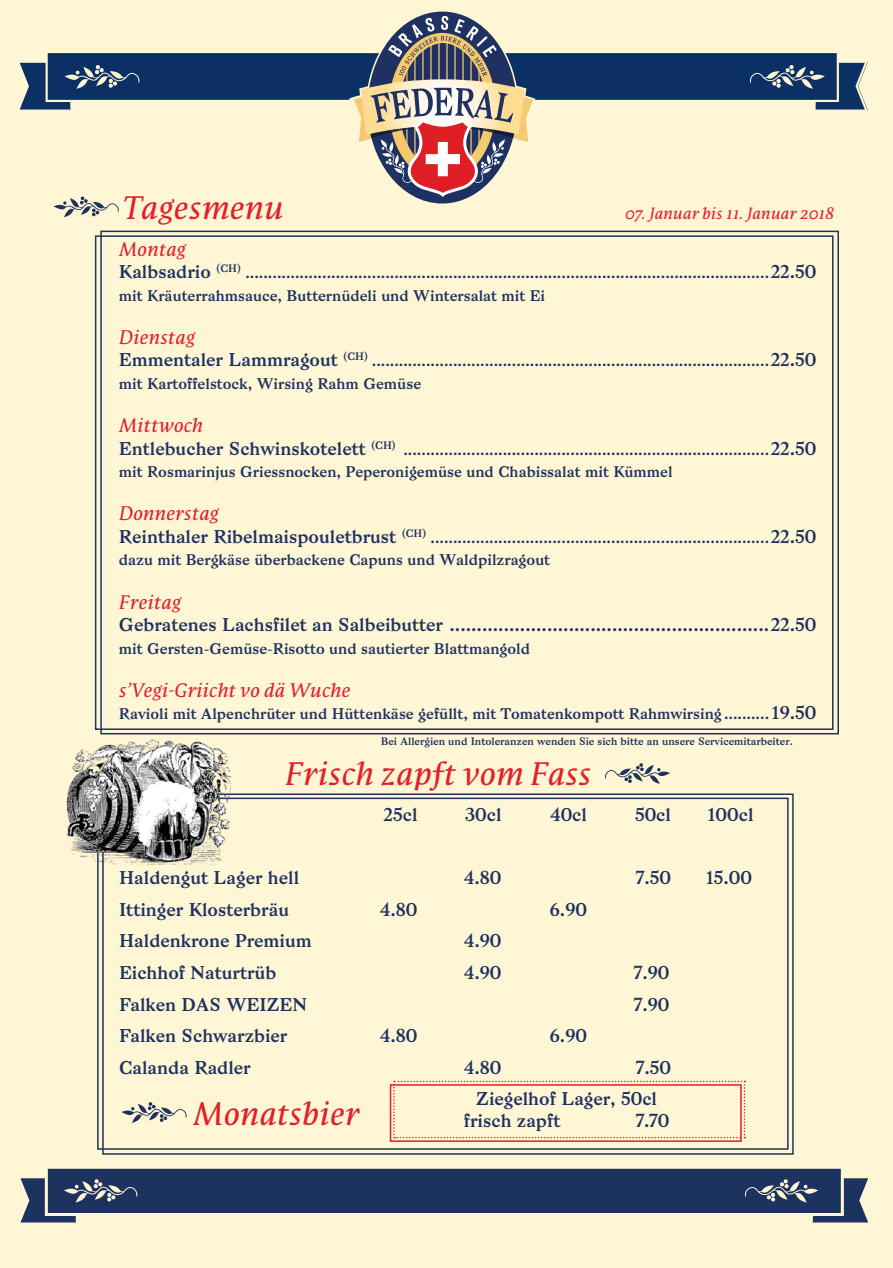
<style>
.page{position:relative;width:893px;height:1268px;background:#fff}
.page>*{position:absolute;margin:0;border:0;box-sizing:border-box;transform-origin:0 0}
.t1{font:italic 30px "Parable OT";color:#e31f27}
.t2{font:18px/31.5px "Bagnard";color:#1c325f}
.t3{font:italic 18px "Parable OT";color:#e31f27}
.t4{font:15px/22.5px "Bagnard";color:#1c325f}
.t5{font:italic 15px "Parable OT";color:#e31f27}
.t6{font:10.5px "Bagnard";color:#1e3160}
.s1{font-size:18px}
</style>
<div class="page">
<div style="left:0;top:0;width:893px;height:1267px;background:#fff6d6"></div>
<svg style="left:20px;top:1168px;width:848px;height:56px"></svg>
<div style="left:95px;top:235px;width:738px;height:494px;border:2px solid #1c325f"></div>
<svg style="left:19px;top:11px;width:849px;height:206px"></svg>
<div style="left:102px;top:793px;width:692px;height:361px;border:2px solid #1c325f"></div>
<div style="left:97px;top:797px;width:692px;height:352px;border:2px solid #1c325f"></div>
<svg style="left:393px;top:1080px;width:352px;height:58px"></svg>
<svg style="left:121px;top:1102px;width:66px;height:20px"></svg>
<svg style="left:605px;top:763px;width:65px;height:20px"></svg>
<img style="left:66px;top:739px;width:170px;height:131px">
<h1 class="t1" style="left:122px;top:188px;width:164px">Tagesmenu</h1>
<p class="t5" style="left:625px;top:203px;width:210px">07. Januar bis 11. Januar 2018</p>
<p class="t3" style="left:119px;top:237px;width:68px">Montag</p>
<p class="t4" style="left:119px;top:261px;width:699px"><span class="s1">Kalbsadrio</span> <sup>(CH)</sup> ....................................................................................................................<span class="s1">22.50 </span>mit Kräuterrahmsauce, Butternüdeli und Wintersalat mit Ei</p>
<p class="t3" style="left:119px;top:325px;width:78px">Dienstag</p>
<p class="t4" style="left:119px;top:350px;width:699px"><span class="s1">Emmentaler Lammragout</span> <sup>(CH)</sup> ........................................................................................<span class="s1">22.50 </span>mit Kartoffelstock, Wirsing Rahm Gemüse</p>
<p class="t3" style="left:119px;top:413px;width:86px">Mittwoch</p>
<p class="t4" style="left:119px;top:438px;width:699px"><span class="s1">Entlebucher Schwinskotelett</span> <sup>(CH)</sup> .................................................................................<span class="s1">22.50 </span>mit Rosmarinjus Griessnocken, Peperonigemüse und Chabissalat mit Kümmel</p>
<p class="t3" style="left:119px;top:501px;width:101px">Donnerstag</p>
<p class="t4" style="left:119px;top:526px;width:699px"><span class="s1">Reinthaler Ribelmaispouletbrust</span> <sup>(CH)</sup> ...........................................................................<span class="s1">22.50 </span>dazu mit Bergkäse überbackene Capuns und Waldpilzragout</p>
<p class="t3" style="left:119px;top:590px;width:64px">Freitag</p>
<p class="t2" style="left:119px;top:609px;width:699px">Gebratenes Lachsfilet an Salbeibutter ...........................................................22.50</p>
<p class="t4" style="left:119px;top:637px;width:413px">mit Gersten-Gemüse-Risotto und sautierter Blattmangold</p>
<p class="t3" style="left:119px;top:678px;width:233px">s’Vegi-Griicht vo dä Wuche</p>
<p class="t4" style="left:119px;top:702px;width:699px">Ravioli mit Alpenchrüter und Hüttenkäse gefüllt, mit Tomatenkompott Rahmwirsing .......... <span class="s1">19.50</span></p>
<p class="t6" style="left:381px;top:735px;width:413px">Bei Allergien und Intoleranzen wenden Sie sich bitte an unsere Servicemitarbeiter.</p>
<h1 class="t1" style="left:285px;top:753px;width:308px">Frisch zapft vom Fass</h1>
<p class="t2" style="left:384px;top:799px;width:35px">25cl</p>
<p class="t2" style="left:465px;top:799px;width:38px">30cl</p>
<p class="t2" style="left:550px;top:799px;width:39px">40cl</p>
<p class="t2" style="left:635px;top:799px;width:38px">50cl</p>
<p class="t2" style="left:707px;top:799px;width:48px">100cl</p>
<p class="t2" style="left:119px;top:862px;width:182px">Haldengut Lager hell</p>
<p class="t2" style="left:464px;top:862px;width:39px">4.80</p>
<p class="t2" style="left:636px;top:862px;width:36px">7.50</p>
<p class="t2" style="left:706px;top:862px;width:48px">15.00</p>
<p class="t2" style="left:119px;top:893px;width:172px">Ittinger Klosterbräu</p>
<p class="t2" style="left:380px;top:893px;width:39px">4.80</p>
<p class="t2" style="left:550px;top:893px;width:39px">6.90</p>
<p class="t2" style="left:119px;top:925px;width:194px">Haldenkrone Premium</p>
<p class="t2" style="left:464px;top:925px;width:39px">4.90</p>
<p class="t2" style="left:119px;top:956px;width:159px">Eichhof Naturtrüb</p>
<p class="t2" style="left:464px;top:956px;width:39px">4.90</p>
<p class="t2" style="left:634px;top:956px;width:37px">7.90</p>
<p class="t2" style="left:119px;top:988px;width:189px">Falken DAS WEIZEN</p>
<p class="t2" style="left:634px;top:988px;width:37px">7.90</p>
<p class="t2" style="left:119px;top:1019px;width:170px">Falken Schwarzbier</p>
<p class="t2" style="left:380px;top:1019px;width:39px">4.80</p>
<p class="t2" style="left:550px;top:1019px;width:39px">6.90</p>
<p class="t2" style="left:119px;top:1051px;width:133px">Calanda Radler</p>
<p class="t2" style="left:464px;top:1051px;width:39px">4.80</p>
<p class="t2" style="left:476px;top:1051px;width:196px;text-indent:160px">7.50<br>Ziegelhof Lager, 50cl</p>
<h1 class="t1" style="left:193px;top:1093px;width:168px">Monatsbier</h1>
<p class="t2" style="left:464px;top:1104px;width:98px">frisch zapft</p>
<p class="t2" style="left:636px;top:1104px;width:35px">7.70</p>
</div>
